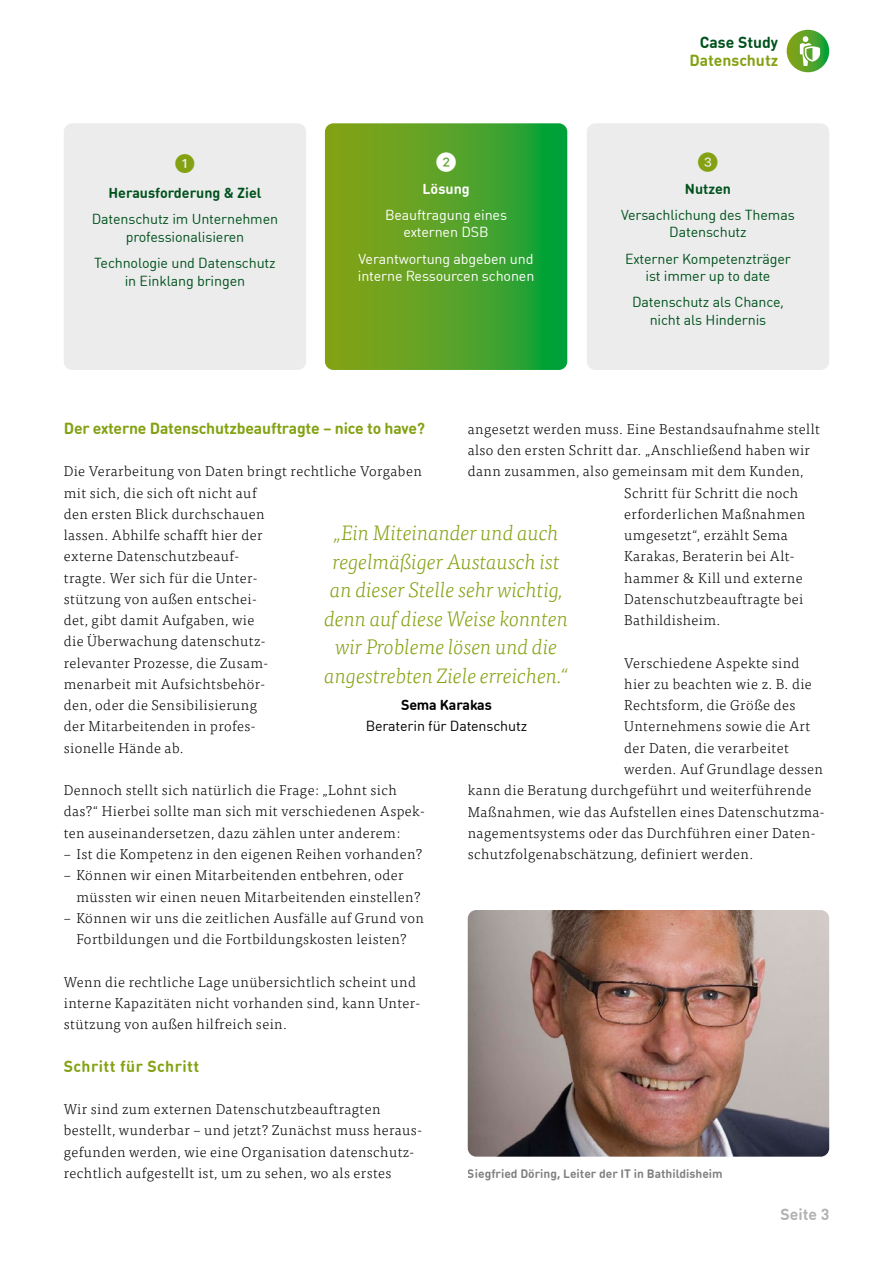
<style>
.page{position:relative;width:893px;height:1263px;background:#fff}
.page>*{position:absolute;margin:0;border:0;box-sizing:border-box;transform-origin:0 0}
.t1{font:24px "SF Pro";color:#83a111}
.t2{font:italic 300 21px/28.5px "Tisa Pro";letter-spacing:-.01em;color:#83a111;text-align:center}
.t3{font:700 15.75px "DIN Round OT";letter-spacing:-.01em;color:#83a111}
.t4{font:700 15.75px "DIN Round OT";letter-spacing:.03em;color:#83a111}
.t5{font:700 15.75px "DIN Round OT";color:#00521c}
.t6{font:700 15.75px "DIN Round OT";color:#b1b2b3}
.t7{font:300 14.25px/21.3px "Tisa Pro";letter-spacing:.03em;color:#000}
.t8{font:14.25px/17.7px "DIN Round OT";letter-spacing:-.01em;color:#00521c;text-align:center}
.t9{font:14.25px/17.7px "DIN Round OT";letter-spacing:-.01em;color:#fff;text-align:center}
.t10{font:700 14.25px "DIN Round OT";color:#00521c}
.t11{font:14.25px "DIN Round OT";letter-spacing:-.01em;color:#000}
.t12{font:700 14.25px "DIN Round OT";letter-spacing:-.01em;color:#000}
.t13{font:700 14.25px "DIN Round OT";color:#fff}
.t14{font:700 12px "DIN Round OT";color:#000}
</style>
<div class="page">
<div style="left:64px;top:123px;width:242px;height:247px;background:#ececed;border-radius:9px"></div>
<svg style="left:325px;top:123px;width:242px;height:247px;background:#51a228"></svg>
<div style="left:587px;top:123px;width:242px;height:247px;background:#ececed;border-radius:9px"></div>
<svg style="left:787px;top:30px;width:42px;height:42px"></svg>
<svg style="left:800px;top:36px;width:20px;height:30px"></svg>
<img style="left:468px;top:910px;width:361px;height:247px">
<svg style="left:436px;top:152px;width:20px;height:20px"></svg>
<h1 class="t1" style="left:174px;top:149px;width:24px">❶</h1>
<p class="t10" style="left:108px;top:183px;width:154px">Herausforderung &amp; Ziel</p>
<p class="t8" style="left:92px;top:210px;width:188px">Datenschutz im Unternehmen professionalisieren</p>
<p class="t8" style="left:94px;top:254px;width:183px">Technologie und Datenschutz in Einklang bringen</p>
<p class="t13" style="left:422px;top:179px;width:49px">Lösung</p>
<p class="t9" style="left:385px;top:206px;width:123px">Beauftragung eines externen DSB</p>
<p class="t9" style="left:358px;top:249px;width:178px;text-align:left">Verantwortung abgeben und interne Ressourcen schonen</p>
<p class="t5" style="left:700px;top:32px;width:80px">Case Study</p>
<p class="t3" style="left:689px;top:51px;width:90px">Datenschutz</p>
<p class="t10" style="left:685px;top:179px;width:48px">Nutzen</p>
<p class="t8" style="left:621px;top:206px;width:175px">Versachlichung des Themas<br>Datenschutz</p>
<p class="t8" style="left:625px;top:249px;width:167px">Externer Kompetenzträger ist immer up to date</p>
<p class="t8" style="left:632px;top:293px;width:153px">Datenschutz als Chance, nicht als Hindernis</p>
<p class="t3" style="left:64px;top:418px;width:363px">Der externe Datenschutzbeauftragte – nice to have?</p>
<p class="t7" style="left:64px;top:460px;width:359px">Die Verarbeitung von Daten bringt rechtliche Vorgaben mit sich, die sich oft nicht auf<br>den ersten Blick durchschauen<br>lassen. Abhilfe schafft hier der<br>externe Datenschutzbeauf-<br>tragte. Wer sich für die Unter-<br>stützung von außen entschei-<br>det, gibt damit Aufgaben, wie<br>die Überwachung datenschutz-<br>relevanter Prozesse, die Zusam-<br>menarbeit mit Aufsichtsbehör-<br>den, oder die Sensibilisierung<br>der Mitarbeitenden in profes-<br>sionelle Hände ab.</p>
<p class="t7" style="left:64px;top:779px;width:363px">Dennoch stellt sich natürlich die Frage: „Lohnt sich das?“ Hierbei sollte man sich mit verschiedenen Aspek&shy;ten auseinandersetzen, dazu zählen unter anderem:</p>
<p class="t7" style="left:64px;top:843px;width:360px">– Ist die Kompetenz in den eigenen Reihen vorhanden?</p>
<p class="t7" style="left:77px;top:864px;width:345px;text-indent:-13px">– Können wir einen Mitarbeitenden entbehren, oder müssten wir einen neuen Mitarbeitenden einstellen?</p>
<p class="t7" style="left:64px;top:906px;width:362px;text-align:center">– Können wir uns die zeitlichen Ausfälle auf Grund von<br>Fortbildungen und die Fortbildungskosten leisten?</p>
<p class="t7" style="left:64px;top:970px;width:358px">Wenn die rechtliche Lage unübersichtlich scheint und interne Kapazitäten nicht vorhanden sind, kann Unter&shy;stützung von außen hilfreich sein.</p>
<p class="t4" style="left:64px;top:1055px;width:137px">Schritt für Schritt</p>
<p class="t7" style="left:64px;top:1098px;width:360px">Wir sind zum externen Datenschutzbeauftragten bestellt, wunderbar – und jetzt? Zunächst muss heraus&shy;gefunden werden, wie eine Organisation datenschutz&shy;rechtlich aufgestellt ist, um zu sehen, wo als erstes</p>
<p class="t7" style="left:468px;top:417px;width:354px">angesetzt werden muss. Eine Bestandsaufnahme stellt</p>
<p class="t7" style="left:468px;top:439px;width:344px">also den ersten Schritt dar. „Anschließend haben wir</p>
<p class="t7" style="left:468px;top:460px;width:337px">dann zusammen, also gemeinsam mit dem Kunden,</p>
<p class="t7" style="left:624px;top:481px;width:176px">Schritt für Schritt die noch</p>
<p class="t7" style="left:624px;top:503px;width:182px">erforderlichen Maßnahmen</p>
<p class="t7" style="left:624px;top:524px;width:165px">umgesetzt“, erzählt Sema</p>
<p class="t7" style="left:624px;top:545px;width:172px">Karakas, Beraterin bei Alt-</p>
<p class="t7" style="left:624px;top:566px;width:180px">hammer &amp; Kill und externe</p>
<p class="t7" style="left:624px;top:588px;width:181px">Datenschutzbeauftragte bei</p>
<p class="t7" style="left:624px;top:609px;width:98px">Bathildisheim.</p>
<p class="t7" style="left:624px;top:651px;width:177px">Verschiedene Aspekte sind</p>
<p class="t7" style="left:624px;top:673px;width:189px">hier zu beachten wie z. B. die</p>
<p class="t7" style="left:624px;top:694px;width:173px">Rechtsform, die Größe des</p>
<p class="t7" style="left:624px;top:715px;width:188px">Unternehmens sowie die Art</p>
<p class="t7" style="left:624px;top:736px;width:166px">der Daten, die verarbeitet</p>
<p class="t7" style="left:624px;top:758px;width:200px">werden. Auf Grundlage dessen</p>
<p class="t7" style="left:468px;top:779px;width:345px">kann die Beratung durchgeführt und weiterführende</p>
<p class="t7" style="left:468px;top:800px;width:358px">Maßnahmen, wie das Aufstellen eines Datenschutzma-</p>
<p class="t7" style="left:468px;top:821px;width:349px">nagementsystems oder das Durchführen einer Daten-</p>
<p class="t7" style="left:468px;top:843px;width:287px">schutzfolgenabschätzung, definiert werden.</p>
<h2 class="t2" style="left:325px;top:518px;width:245px">„Ein Miteinander und auch regelmäßiger Austausch ist an dieser Stelle sehr wichtig, denn auf diese Weise konnten wir Probleme lösen und die angestrebten Ziele erreichen.“</h2>
<p class="t12" style="left:401px;top:696px;width:92px">Sema Karakas</p>
<p class="t11" style="left:366px;top:717px;width:163px">Beraterin für Datenschutz</p>
<p class="t14" style="left:468px;top:1166px;width:256px">Siegfried Döring, Leiter der IT in Bathildisheim</p>
<p class="t6" style="left:780px;top:1204px;width:50px">Seite 3</p>
</div>
